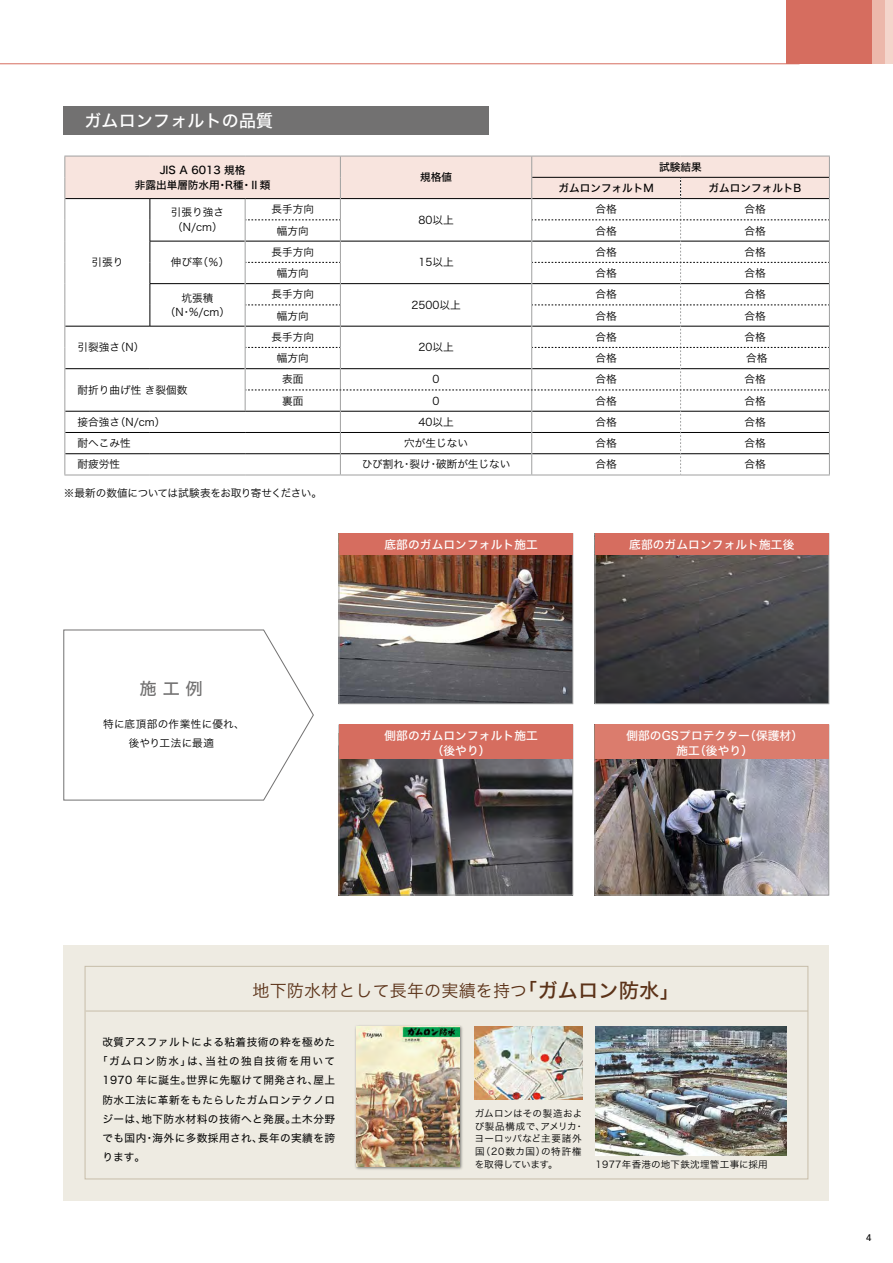
<style>
.page{position:relative;width:893px;height:1263px;background:#fff}
.page>*{position:absolute;margin:0;border:0;box-sizing:border-box;transform-origin:0 0}
.t1{font:16.95px "Hira Kaku Std W3";letter-spacing:.01em;color:#5b3218}
.t2{font:16.95px "Hira Kaku Std W5";letter-spacing:.01em;color:#fff}
.t3{font:16.95px "Hira Kaku Std W5";color:#727171}
.t4{font:11.7px/14.9px "Hira Kaku Std W5";letter-spacing:.01em;color:#fff;text-align:center}
.t5{font:10.65px/14.9px "Hira Kaku Std W3";color:#000}
.t6{font:10.65px "Hira Kaku Std W4";letter-spacing:.045em;color:#000}
.t7{font:10.65px/14.9px "Hira Kaku Std W5";color:#000;text-align:center}
.t8{font:10.65px "Hira Kaku Std W3";letter-spacing:-.035em;color:#000}
.t9{font:10.65px/19.2px "Hira Kaku Std W3";letter-spacing:.02em;color:#000;text-align:center}
.t10{font:10.65px "Hira Kaku Std W4";letter-spacing:.12em;color:#000}
.t11{font:9.6px/12.8px "Hira Kaku Std W3";letter-spacing:.03em;color:#000}
.t12{font:500 9.6px "Avenir";color:#000}
.s1{font-family:"Hira Kaku Std W5";font-size:20.25px}
</style>
<div class="page">
<div style="left:64px;top:945px;width:765px;height:255px;background:#eeebe2"></div>
<div style="left:85px;top:966px;width:723px;height:213px;border:1px solid #c7bda9"></div>
<img style="left:596px;top:555px;width:231px;height:147px">
<img style="left:340px;top:555px;width:231px;height:147px">
<img style="left:596px;top:759px;width:231px;height:134px">
<img style="left:340px;top:759px;width:231px;height:134px">
<img style="left:596px;top:1027px;width:191px;height:128px">
<hr style="left:86px;top:1010px;width:722px;height:1px;background:#c7bda9">
<img style="left:474px;top:1027px;width:109px;height:72px">
<div style="left:884px;top:0;width:9px;height:64px;background:#f4d6cc"></div>
<div style="left:872px;top:0;width:12px;height:64px;background:#ecb8ab"></div>
<div style="left:787px;top:0;width:85px;height:64px;background:#d66d5f"></div>
<hr style="left:0;top:63px;width:799px;height:1px;background:#d66d5f">
<img style="left:355px;top:1025px;width:108px;height:145px">
<img style="left:357px;top:1027px;width:102px;height:139px">
<div style="left:64px;top:106px;width:425px;height:29px;background:#727171"></div>
<svg style="left:63px;top:629px;width:251px;height:172px"></svg>
<div style="left:338px;top:533px;width:235px;height:171px;border:1px solid #9fa0a0"></div>
<div style="left:594px;top:533px;width:235px;height:171px;border:1px solid #9fa0a0"></div>
<div style="left:339px;top:534px;width:234px;height:21px;background:#d66d5f"></div>
<div style="left:595px;top:534px;width:234px;height:21px;background:#d66d5f"></div>
<div style="left:338px;top:724px;width:235px;height:171px;border:1px solid #9fa0a0"></div>
<div style="left:594px;top:724px;width:235px;height:171px;border:1px solid #9fa0a0"></div>
<div style="left:339px;top:725px;width:234px;height:34px;background:#d66d5f"></div>
<div style="left:595px;top:725px;width:234px;height:34px;background:#db7c6d"></div>
<hr style="left:64px;top:475px;width:86px;height:1px;background:#9fa0a0">
<hr style="left:150px;top:475px;width:95px;height:1px;background:#9fa0a0">
<hr style="left:245px;top:475px;width:95px;height:1px;background:#9fa0a0">
<hr style="left:340px;top:475px;width:192px;height:1px;background:#9fa0a0">
<hr style="left:532px;top:475px;width:149px;height:1px;background:#9fa0a0">
<hr style="left:681px;top:475px;width:149px;height:1px;background:#9fa0a0">
<svg style="left:64px;top:156px;width:766px;height:319px"></svg>
<h1 class="t2" style="left:84px;top:108px;width:190px">ガムロンフォルトの品質</h1>
<p class="t7" style="left:135px;top:163px;width:137px">JIS A 6013 規格<br>非露出単層防水用・R種・Ⅱ類</p>
<p class="t7" style="left:420px;top:170px;width:33px">規格値</p>
<p class="t7" style="left:659px;top:159px;width:44px">試験結果</p>
<p class="t7" style="left:558px;top:181px;width:97px">ガムロンフォルトM</p>
<p class="t7" style="left:708px;top:181px;width:94px">ガムロンフォルトB</p>
<p class="t5" style="left:91px;top:255px;width:33px">引張り</p>
<p class="t5" style="left:78px;top:340px;width:68px">引裂強さ（N）</p>
<p class="t5" style="left:171px;top:205px;width:55px">引張り強さ（N/cm）</p>
<p class="t5" style="left:271px;top:202px;width:44px">長手方向</p>
<p class="t5" style="left:595px;top:202px;width:23px">合格</p>
<p class="t5" style="left:744px;top:202px;width:23px">合格</p>
<p class="t5" style="left:418px;top:212px;width:37px">80以上</p>
<p class="t5" style="left:277px;top:223px;width:33px">幅方向</p>
<p class="t5" style="left:595px;top:223px;width:23px">合格</p>
<p class="t5" style="left:744px;top:223px;width:23px">合格</p>
<p class="t5" style="left:171px;top:255px;width:60px">伸び率（％）</p>
<p class="t5" style="left:271px;top:244px;width:44px">長手方向</p>
<p class="t5" style="left:595px;top:244px;width:23px">合格</p>
<p class="t5" style="left:744px;top:244px;width:23px">合格</p>
<p class="t5" style="left:418px;top:255px;width:37px">15以上</p>
<p class="t5" style="left:277px;top:265px;width:33px">幅方向</p>
<p class="t5" style="left:595px;top:265px;width:23px">合格</p>
<p class="t5" style="left:744px;top:265px;width:23px">合格</p>
<p class="t5" style="left:165px;top:290px;width:67px;text-align:center">坑張積<br>（N・%/cm）</p>
<p class="t5" style="left:271px;top:287px;width:44px">長手方向</p>
<p class="t5" style="left:595px;top:287px;width:23px">合格</p>
<p class="t5" style="left:744px;top:287px;width:23px">合格</p>
<p class="t5" style="left:411px;top:297px;width:51px">2500以上</p>
<p class="t5" style="left:277px;top:308px;width:33px">幅方向</p>
<p class="t5" style="left:595px;top:308px;width:23px">合格</p>
<p class="t5" style="left:744px;top:308px;width:23px">合格</p>
<p class="t5" style="left:271px;top:329px;width:44px">長手方向</p>
<p class="t5" style="left:595px;top:329px;width:23px">合格</p>
<p class="t5" style="left:744px;top:329px;width:23px">合格</p>
<p class="t5" style="left:418px;top:340px;width:37px">20以上</p>
<p class="t5" style="left:277px;top:350px;width:33px">幅方向</p>
<p class="t5" style="left:595px;top:350px;width:23px">合格</p>
<p class="t5" style="left:746px;top:350px;width:23px">合格</p>
<p class="t5" style="left:78px;top:382px;width:111px">耐折り曲げ性 き裂個数</p>
<p class="t5" style="left:282px;top:372px;width:23px">表面</p>
<p class="t5" style="left:433px;top:372px;width:8px">0</p>
<p class="t5" style="left:595px;top:372px;width:23px">合格</p>
<p class="t5" style="left:744px;top:372px;width:23px">合格</p>
<p class="t5" style="left:282px;top:393px;width:23px">裏面</p>
<p class="t5" style="left:433px;top:393px;width:8px">0</p>
<p class="t5" style="left:596px;top:393px;width:23px">合格</p>
<p class="t5" style="left:744px;top:393px;width:23px">合格</p>
<p class="t5" style="left:78px;top:414px;width:89px">接合強さ（N/cm）</p>
<p class="t5" style="left:418px;top:414px;width:37px">40以上</p>
<p class="t5" style="left:596px;top:414px;width:23px">合格</p>
<p class="t5" style="left:744px;top:414px;width:23px">合格</p>
<p class="t5" style="left:78px;top:436px;width:55px">耐へこみ性</p>
<p class="t5" style="left:404px;top:436px;width:65px">穴が生じない</p>
<p class="t5" style="left:596px;top:436px;width:23px">合格</p>
<p class="t5" style="left:744px;top:436px;width:23px">合格</p>
<p class="t5" style="left:78px;top:457px;width:44px">耐疲労性</p>
<p class="t5" style="left:362px;top:457px;width:150px">ひび割れ・裂け・破断が生じない</p>
<p class="t5" style="left:596px;top:457px;width:23px">合格</p>
<p class="t5" style="left:744px;top:457px;width:23px">合格</p>
<p class="t8" style="left:64px;top:485px;width:260px">※最新の数値については試験表をお取り寄せください。</p>
<h1 class="t3" style="left:140px;top:676px;width:65px">施 工 例</h1>
<p class="t9" style="left:103px;top:714px;width:143px">特に底頂部の作業性に優れ、後やり工法に最適</p>
<p class="t4" style="left:384px;top:537px;width:155px">底部のガムロンフォルト施工</p>
<p class="t4" style="left:629px;top:537px;width:167px">底部のガムロンフォルト施工後</p>
<p class="t4" style="left:384px;top:728px;width:155px">側部のガムロンフォルト施工（後やり）</p>
<p class="t4" style="left:626px;top:728px;width:178px">側部のGSプロテクター（保護材）施工（後やり）</p>
<h1 class="t1" style="left:252px;top:978px;width:429px">地下防水材として長年の実績を持つ<span class="s1">「ガムロン防水」</span></h1>
<p class="t6" style="left:102px;top:1034px;width:234px">改質アスファルトによる粘着技術の粋を極めた</p>
<p class="t10" style="left:97px;top:1053px;width:239px">「ガムロン防水」は、当社の独自技術を用いて</p>
<p class="t6" style="left:102px;top:1072px;width:234px">1970 年に誕生。世界に先駆けて開発され、屋上</p>
<p class="t6" style="left:102px;top:1091px;width:234px">防水工法に革新をもたらしたガムロンテクノロ</p>
<p class="t6" style="left:102px;top:1111px;width:234px">ジーは、地下防水材料の技術へと発展。土木分野</p>
<p class="t6" style="left:102px;top:1130px;width:234px">でも国内・海外に多数採用され、長年の実績を誇</p>
<p class="t6" style="left:102px;top:1149px;width:44px">ります。</p>
<p class="t11" style="left:474px;top:1107px;width:111px">ガムロンはその製造および製品構成で、アメリカ・ヨーロッパなど主要諸外国（20数カ国）の特許権を取得しています。</p>
<p class="t11" style="left:596px;top:1158px;width:174px">1977年香港の地下鉄沈埋管工事に採用</p>
<p class="t12" style="left:866px;top:1229px;width:7px">4</p>
</div>
